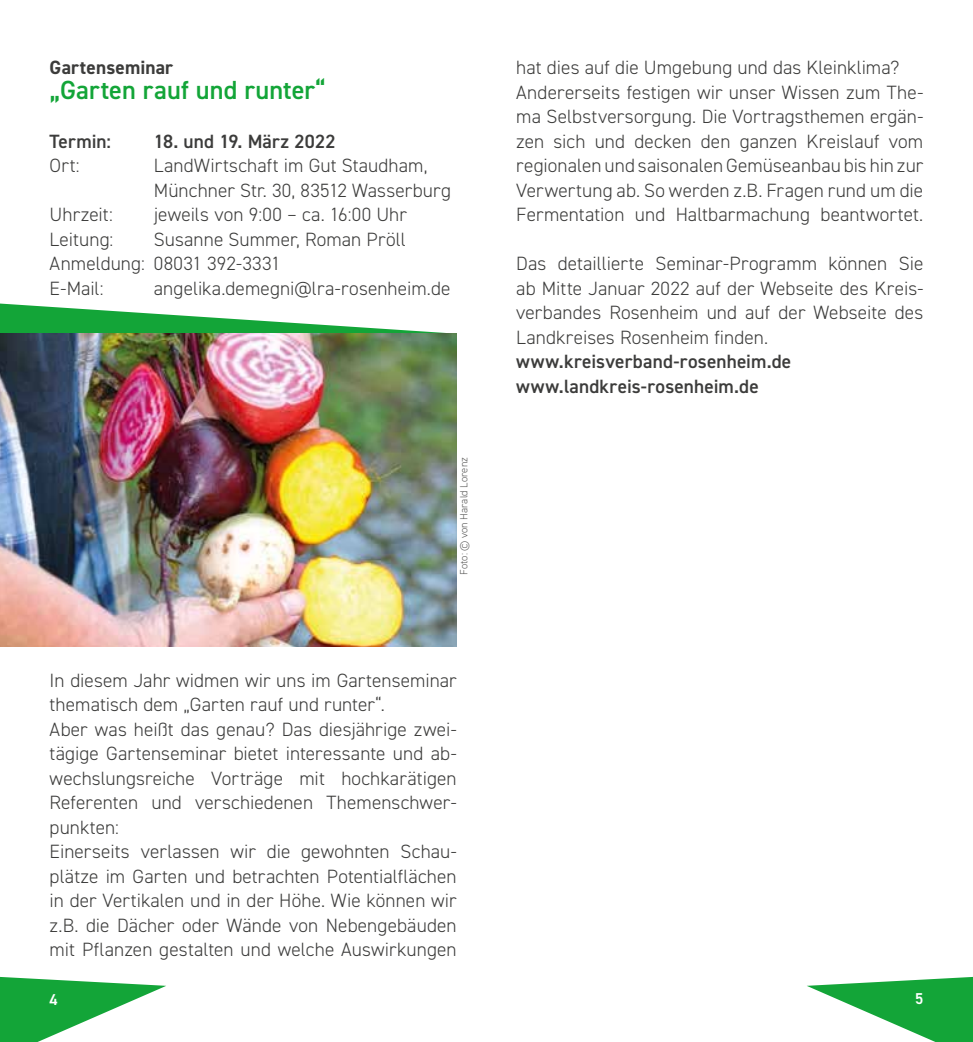
<style>
.page{position:relative;width:973px;height:1042px;background:#fff}
.page>*{position:absolute;margin:0;border:0;box-sizing:border-box;transform-origin:0 0}
.t1{font:600 26.25px "DIN2014";color:#13a538}
.t2{font:300 19.25px/24.5px "DIN2014";letter-spacing:.005em;color:#3c3c3b}
.t3{font:600 19.25px/24.5px "DIN2014";letter-spacing:.01em;color:#3c3c3b}
.t4{font:700 19.25px "DIN2014";letter-spacing:.01em;color:#3c3c3b}
.t5{font:600 15.75px "DIN2014";color:#fff}
.t6{font:300 10.5px "DIN2014";letter-spacing:.005em;color:#575756}
</style>
<div class="page">
<svg style="left:0;top:303px;width:456px;height:31px"></svg>
<img style="left:0;top:334px;width:456px;height:312px">
<svg style="left:807px;top:977px;width:165px;height:65px"></svg>
<svg style="left:0;top:977px;width:166px;height:65px"></svg>
<p class="t4" style="left:50px;top:55px;width:125px">Gartenseminar</p>
<h1 class="t1" style="left:50px;top:72px;width:277px">„Garten rauf und runter“</h1>
<p class="t3" style="left:50px;top:128px;width:63px">Termin:</p>
<p class="t3" style="left:154px;top:128px;width:183px">18. und 19. März 2022</p>
<p class="t2" style="left:50px;top:153px;width:32px">Ort:</p>
<p class="t2" style="left:154px;top:153px;width:298px">LandWirtschaft im Gut Staudham,<br>Münchner Str. 30, 83512 Wasserburg</p>
<p class="t2" style="left:50px;top:202px;width:65px">Uhrzeit:</p>
<p class="t2" style="left:154px;top:202px;width:254px">jeweils von 9:00 – ca. 16:00 Uhr</p>
<p class="t2" style="left:50px;top:227px;width:65px">Leitung:</p>
<p class="t2" style="left:50px;top:227px;width:358px;text-indent:104px">Susanne Summer, Roman Pröll<br>Anmeldung: 08031 392-3331<br>E-Mail:</p>
<p class="t2" style="left:154px;top:276px;width:298px">angelika.demegni@lra-rosenheim.de</p>
<p class="t6" style="left:457px;top:575px;width:119px;rotate:-90deg">Foto: © von Harald Lorenz</p>
<p class="t2" style="left:50px;top:668px;width:408px">In diesem Jahr widmen wir uns im Gartenseminar thematisch dem „Garten rauf und runter“.<br>Aber was heißt das genau? Das diesjährige zwei&shy;tägige Gartenseminar bietet interessante und ab&shy;wechslungsreiche Vorträge mit hochkarätigen Referenten und verschiedenen Themenschwer&shy;punkten:<br>Einerseits verlassen wir die gewohnten Schau&shy;plätze im Garten und betrachten Potentialflächen in der Vertikalen und in der Höhe. Wie können wir z.B. die Dächer oder Wände von Nebengebäuden mit Pflanzen gestalten und welche Auswirkungen</p>
<p class="t2" style="left:516px;top:55px;width:408px">hat dies auf die Umgebung und das Kleinklima?<br>Andererseits festigen wir unser Wissen zum The&shy;ma Selbstversorgung. Die Vortragsthemen ergän&shy;zen sich und decken den ganzen Kreislauf vom regionalen und saisonalen Gemüseanbau bis hin zur Verwertung ab. So werden z.B. Fragen rund um die Fermentation und Haltbarmachung beantwortet.</p>
<p class="t2" style="left:516px;top:251px;width:408px;text-align:justify">Das detaillierte Seminar-Programm können Sie ab Mitte Januar 2022 auf der Webseite des Kreis&shy;verbandes Rosenheim und auf der Webseite des Landkreises Rosenheim finden.</p>
<p class="t3" style="left:516px;top:349px;width:276px">www.kreisverband-rosenheim.de www.landkreis-rosenheim.de</p>
<p class="t5" style="left:50px;top:989px;width:10px">4</p>
<p class="t5" style="left:914px;top:988px;width:10px">5</p>
</div>
